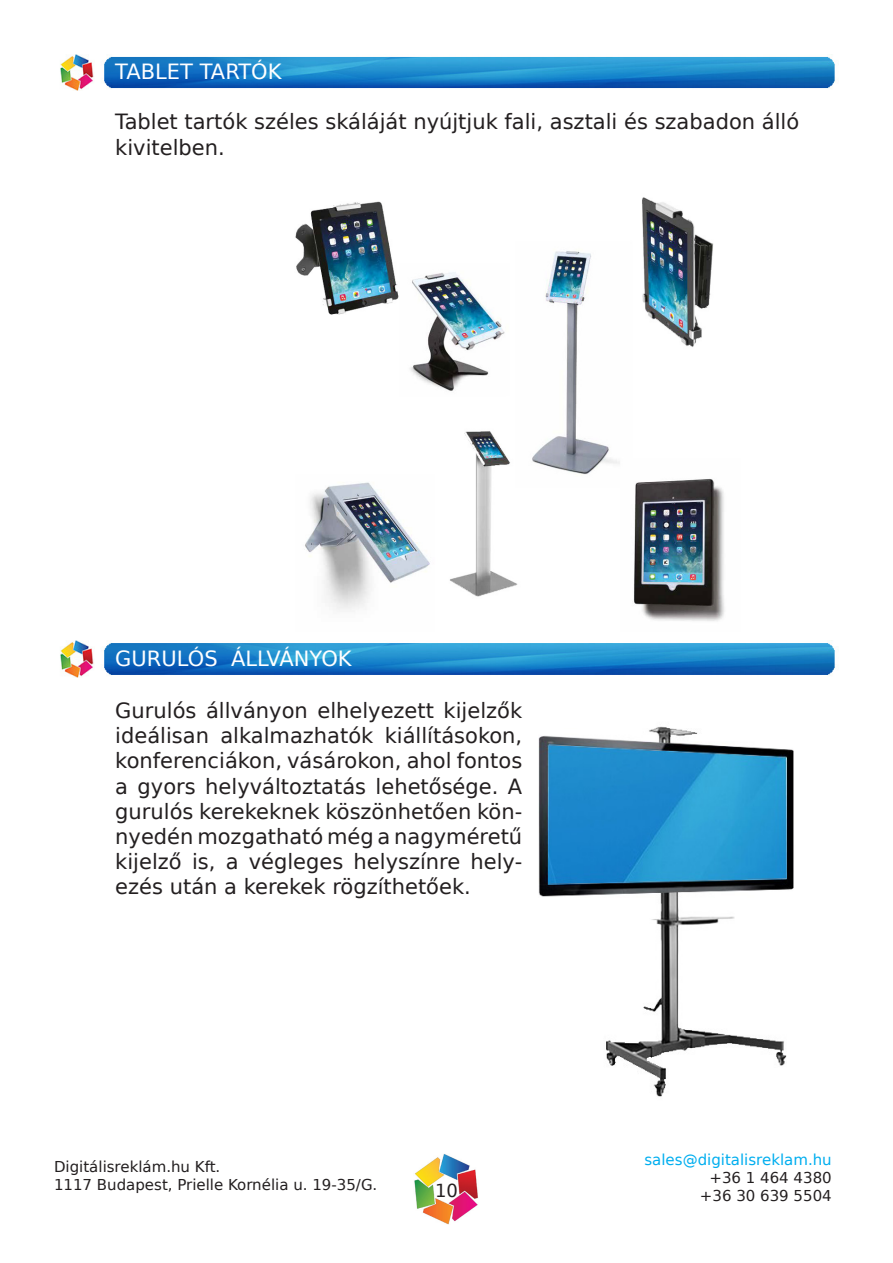
<style>
.page{position:relative;width:893px;height:1263px;background:#fff}
.page>*{position:absolute;margin:0;border:0;box-sizing:border-box;transform-origin:0 0}
.t1{font:21px/25.2px "DejaVu Sans";color:#231f20}
.t2{font:21px "DejaVu Sans";color:#fff}
.t3{font:18px "DejaVu Sans";color:#231f20}
.t4{font:15px/18px "DejaVu Sans";color:#231f20}
.t5{font:15px "DejaVu Sans";color:#00aeef}
</style>
<div class="page">
<img style="left:414px;top:1154px;width:64px;height:71px">
<img style="left:60px;top:54px;width:776px;height:36px">
<img style="left:60px;top:641px;width:775px;height:36px">
<img style="left:295px;top:197px;width:430px;height:424px">
<img style="left:538px;top:726px;width:256px;height:371px">
<p class="t2" style="left:115px;top:54px;width:168px">TABLET TARTÓK</p>
<p class="t1" style="left:115px;top:109px;width:685px">Tablet tartók széles skáláját nyújtjuk fali, asztali és szabadon álló kivitelben.</p>
<p class="t2" style="left:115px;top:641px;width:238px">GURULÓS ÁLLVÁNYOK</p>
<p class="t1" style="left:115px;top:697px;width:408px;text-align:justify">Gurulós állványon elhelyezett kijelzők ideálisan alkalmazhatók kiállításokon, konferenciákon, vásárokon, ahol fontos a gyors helyváltoztatás lehetősége. A gurulós kerekeknek köszönhetően kön&shy;nyedén mozgatható még a nagyméretű kijelző is, a végleges helyszínre hely&shy;ezés után a kerekek rögzíthetőek.</p>
<p class="t4" style="left:54px;top:1157px;width:325px">Digitálisreklám.hu Kft.<br>1117 Budapest, Prielle Kornélia u. 19-35/G.</p>
<p class="t5" style="left:644px;top:1147px;width:189px">sales@digitalisreklam.hu</p>
<p class="t4" style="left:700px;top:1168px;width:133px;text-align:right">+36 1 464 4380 +36 30 639 5504</p>
<p class="t3" style="left:435px;top:1175px;width:24px">10</p>
</div>
